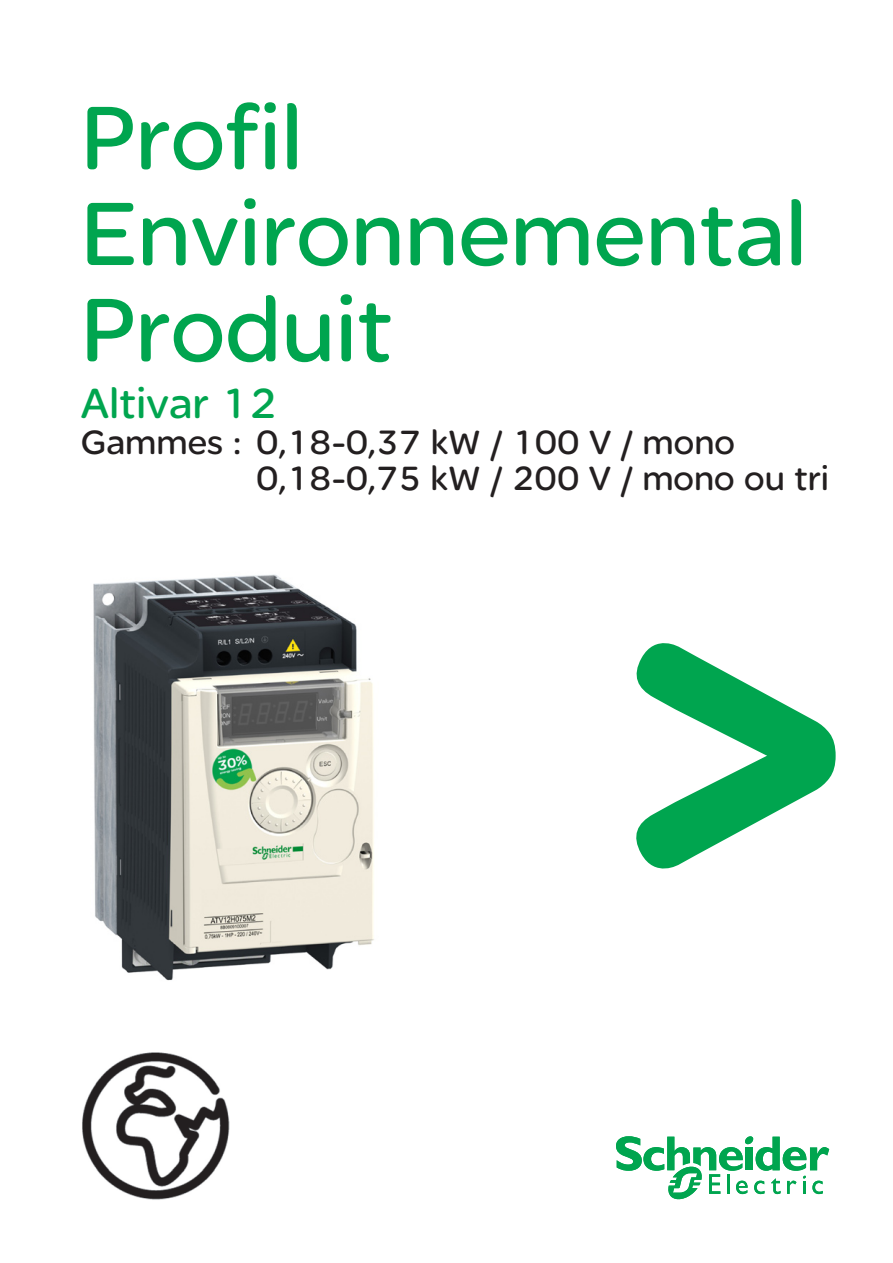
<style>
.page{position:relative;width:893px;height:1263px;background:#fff}
.page>*{position:absolute;margin:0;border:0;box-sizing:border-box;transform-origin:0 0}
.Titre{font:96px/96px "SE Optimist";color:#00a54f}
.Gamme{font:45px "SE Optimist";color:#00a54f}
.Gamme-2{font:36px "SE Optimist";color:#231f20}
</style>
<div class="page">
<img style="left:82px;top:1052px;width:148px;height:148px">
<svg style="left:616px;top:1136px;width:213px;height:63px"></svg>
<svg style="left:636px;top:643px;width:200px;height:226px"></svg>
<img style="left:93px;top:574px;width:281px;height:407px">
<p class="Titre" style="left:81px;top:89px;width:224px">Profil</p>
<p class="Titre" style="left:81px;top:185px;width:728px">Environnemental<br>Produit</p>
<p class="Gamme" style="left:81px;top:378px;width:198px">Altivar 12</p>
<p class="Gamme-2" style="left:81px;top:422px;width:656px">Gammes : 0,18-0,37 kW / 100 V / mono</p>
<p class="Gamme-2" style="left:256px;top:458px;width:574px">0,18-0,75 kW / 200 V / mono ou tri</p>
</div>
